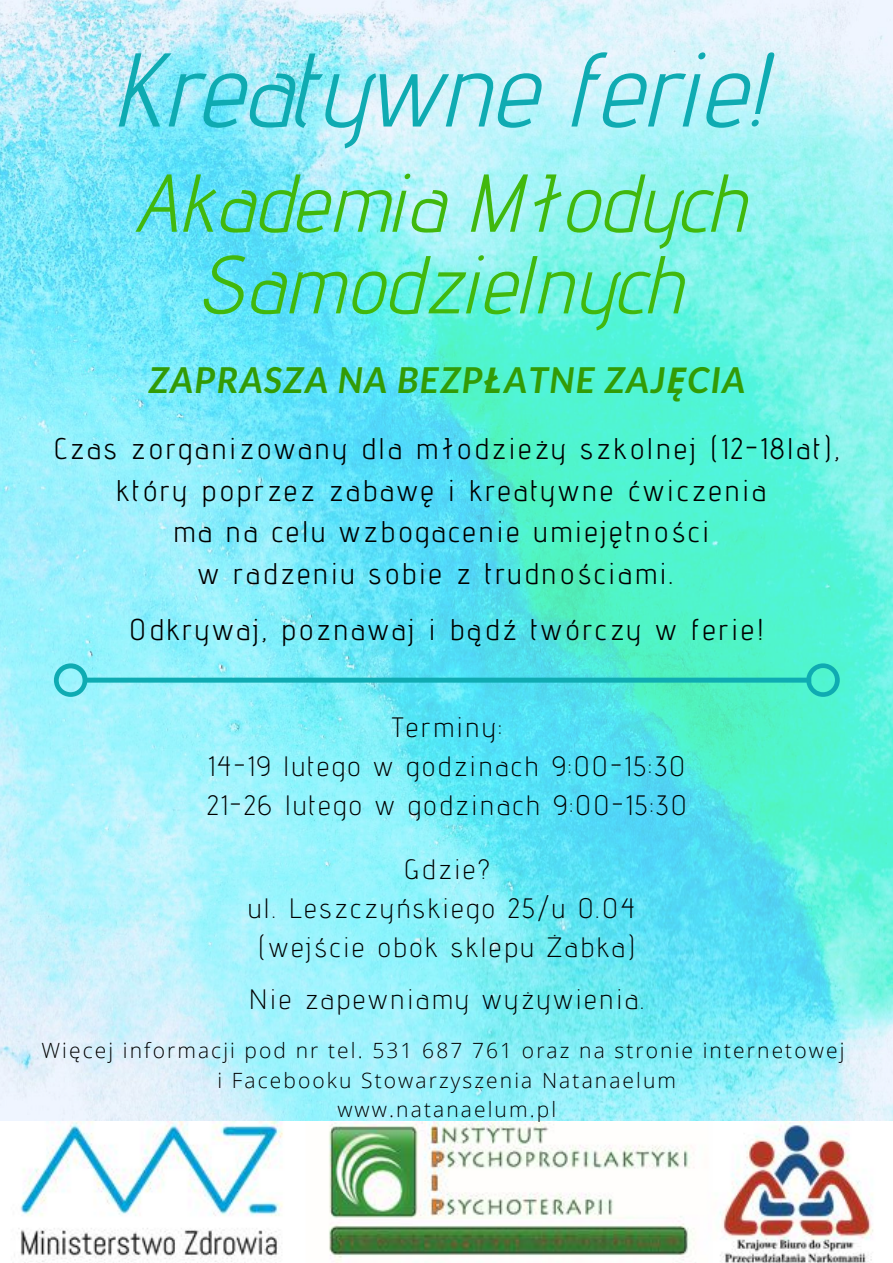
<style>
.page{position:relative;width:893px;height:1263px;background:#fff}
.page>*{position:absolute;margin:0;border:0;box-sizing:border-box;transform-origin:0 0}
.t1{font:104.4px "CA Generated";color:#0fabb2}
.t2{font:81.82px/81.6px "CA Generated";color:#41b80d;text-align:center}
.t3{font:italic 700 35.62px "Lato";letter-spacing:.045em;color:#329b05}
.t4{font:29.85px "Advent Pro";letter-spacing:.1em;color:#000}
.t5{font:300 28.05px/38.8px "Advent Pro";letter-spacing:.1em;color:#000;text-align:center}
.t6{font:300 21px/29.2px "Open Sans";letter-spacing:.1em;color:#000;text-align:center}
.s1{font-family:"Noto Sans"}
</style>
<div class="page">
<img style="left:0;top:0;width:893px;height:1121px">
<img style="left:14px;top:1121px;width:859px;height:142px">
<svg style="left:54px;top:663px;width:785px;height:34px"></svg>
<h1 class="t1" style="left:119px;top:26px;width:657px">Kreatywne ferie!</h1>
<h2 class="t2" style="left:141px;top:161px;width:613px">Akademia Młodych<br>Samodzielnych</h2>
<p class="t3" style="left:148px;top:358px;width:598px">ZAPRASZA NA BEZP<span class="s1">Ł</span>ATNE ZAJ<span class="s1">Ę</span>CIA</p>
<p class="t4" style="left:54px;top:430px;width:787px">Czas zorganizowany dla młodzieży szkolnej (12-18lat),</p>
<p class="t4" style="left:116px;top:472px;width:651px">który poprzez zabawę i kreatywne ćwiczenia</p>
<p class="t4" style="left:173px;top:513px;width:537px">ma na celu wzbogacenie umiejętności</p>
<p class="t4" style="left:198px;top:555px;width:477px">w radzeniu sobie z trudnościami.</p>
<p class="t4" style="left:130px;top:611px;width:636px">Odkrywaj, poznawaj i bądź twórczy w ferie!</p>
<p class="t5" style="left:207px;top:707px;width:481px">Terminy:<br>14-19 lutego w godzinach 9:00-15:30<br>21-26 lutego w godzinach 9:00-15:30</p>
<p class="t5" style="left:248px;top:849px;width:388px">Gdzie?<br>ul. Leszczyńskiego 25/u 0.04 (wejście obok sklepu Żabka)</p>
<p class="t5" style="left:249px;top:979px;width:396px">Nie zapewniamy wyżywienia.</p>
<p class="t6" style="left:41px;top:1035px;width:804px">Więcej informacji pod nr tel. 531 687 761 oraz na stronie internetowej i Facebooku Stowarzyszenia Natanaelum<br>www.natanaelum.pl</p>
</div>
